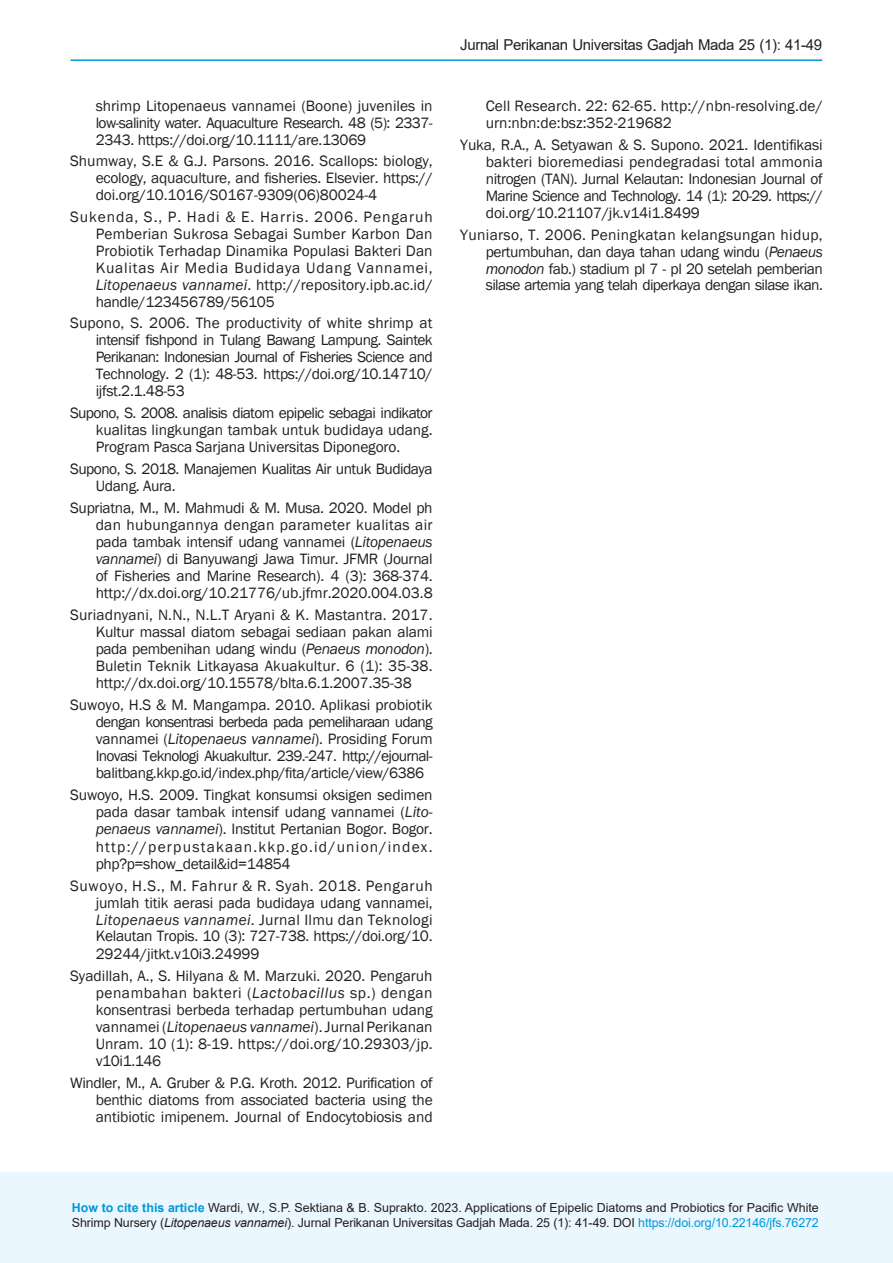
<style>
.page{position:relative;width:893px;height:1263px;background:#fff}
.page>*{position:absolute;margin:0;border:0;box-sizing:border-box;transform-origin:0 0}
.Dapus{font:15.45px/17px "Franklin Gothic";letter-spacing:-.01em;color:#231f20;text-align:justify}
.Dapus-2{font:15.45px/17px "Franklin Gothic";letter-spacing:-.045em;color:#231f20}
.Dapus-3{font:15.45px/17px "Franklin Gothic";letter-spacing:.015em;color:#231f20;text-align:right}
.Dapus-4{font:15.45px/17px "Franklin Gothic";letter-spacing:.01em;color:#231f20}
.Dapus-5{font:15.45px/17px "Franklin Gothic";letter-spacing:.08em;color:#231f20}
.Dapus-6{font:15.45px/17px "Franklin Gothic";letter-spacing:-.035em;color:#231f20}
.Dapus-7{font:15.45px "Franklin Gothic";letter-spacing:-.05em;color:#231f20}
.Sitasi{font:15px "Arial";letter-spacing:-.025em;color:#231f20}
.t1{font:12.45px/15px "Arial";letter-spacing:-.01em;color:#231f20}
.s1{font-style:italic}
.s2{font-weight:700;color:#0097db}
.s3{color:#0097db}
</style>
<div class="page">
<div style="left:0;top:1172px;width:893px;height:91px;background:#ebf7fe"></div>
<hr style="left:71px;top:59px;width:751px;height:2px;background:#0097db">
<p class="Dapus" style="left:96px;top:97px;width:338px">shrimp Litopenaeus vannamei (Boone) juveniles in low-salinity water. Aquaculture Research. 48 (5): 2337- 2343. https://doi.org/10.1111/are.13069</p>
<p class="Dapus" style="left:96px;top:153px;width:339px;text-indent:-26px">Shumway, S.E &amp; G.J. Parsons. 2016. Scallops: biology, ecology, aquaculture, and fisheries. Elsevier. https:// doi.org/10.1016/S0167-9309(06)80024-4</p>
<p class="Dapus-3" style="left:70px;top:208px;width:364px">Sukenda, S., P. Hadi &amp; E. Harris. 2006. Pengaruh<br>Pemberian Sukrosa Sebagai Sumber Karbon Dan</p>
<p class="Dapus" style="left:96px;top:243px;width:338px">Probiotik Terhadap Dinamika Populasi Bakteri Dan</p>
<p class="Dapus" style="left:96px;top:260px;width:338px">Kualitas Air Media Budidaya Udang Vannamei, <span class="s1">Litopenaeus vannamei</span>. http://repository.ipb.ac.id/ handle/123456789/56105</p>
<p class="Dapus" style="left:96px;top:315px;width:338px;text-indent:-26px">Supono, S. 2006. The productivity of white shrimp at intensif fishpond in Tulang Bawang Lampung. Saintek Perikanan: Indonesian Journal of Fisheries Science and Technology. 2 (1): 48-53. https://doi.org/10.14710/ ijfst.2.1.48-53</p>
<p class="Dapus" style="left:96px;top:405px;width:338px;text-indent:-26px">Supono, S. 2008. analisis diatom epipelic sebagai indikator kualitas lingkungan tambak untuk budidaya udang.<br>Program Pasca Sarjana Universitas Diponegoro.</p>
<p class="Dapus-6" style="left:96px;top:461px;width:338px;text-indent:-26px">Supono, S. 2018. Manajemen Kualitas Air untuk Budidaya<br>Udang. Aura.</p>
<p class="Dapus" style="left:70px;top:500px;width:364px">Supriatna, M., M. Mahmudi &amp; M. Musa. 2020. Model ph</p>
<p class="Dapus" style="left:96px;top:517px;width:339px">dan hubungannya dengan parameter kualitas air pada tambak intensif udang vannamei (<span class="s1">Litopenaeus vannamei</span>) di Banyuwangi Jawa Timur. JFMR (Journal of Fisheries and Marine Research). 4 (3): 368-374. http://dx.doi.org/10.21776/ub.jfmr.2020.004.03.8</p>
<p class="Dapus" style="left:96px;top:607px;width:339px;text-indent:-26px">Suriadnyani, N.N., N.L.T Aryani &amp; K. Mastantra. 2017.<br>Kultur massal diatom sebagai sediaan pakan alami pada pembenihan udang windu (<span class="s1">Penaeus monodon</span>).<br>Buletin Teknik Litkayasa Akuakultur. 6 (1): 35-38. http://dx.doi.org/10.15578/blta.6.1.2007.35-38</p>
<p class="Dapus" style="left:70px;top:697px;width:364px">Suwoyo, H.S &amp; M. Mangampa. 2010. Aplikasi probiotik</p>
<p class="Dapus-7" style="left:96px;top:712px;width:339px">dengan konsentrasi berbeda pada pemeliharaan udang</p>
<p class="Dapus-2" style="left:96px;top:731px;width:338px">vannamei (<span class="s1">Litopenaeus vannamei</span>). Prosiding Forum<br>Inovasi Teknologi Akuakultur. 239.-247. http://ejournal-</p>
<p class="Dapus" style="left:96px;top:765px;width:330px">balitbang.kkp.go.id/index.php/fita/article/view/6386</p>
<p class="Dapus" style="left:70px;top:787px;width:364px;text-align:right">Suwoyo, H.S. 2009. Tingkat konsumsi oksigen sedimen pada dasar tambak intensif udang vannamei (<span class="s1">Lito-</span></p>
<p class="Dapus" style="left:96px;top:821px;width:338px"><span class="s1">penaeus vannamei</span>). Institut Pertanian Bogor. Bogor.</p>
<p class="Dapus-5" style="left:96px;top:838px;width:338px">http://perpustakaan.kkp.go.id/union/index. php?p=show_detail&amp;id=14854</p>
<p class="Dapus" style="left:96px;top:877px;width:338px;text-indent:-26px">Suwoyo, H.S., M. Fahrur &amp; R. Syah. 2018. Pengaruh jumlah titik aerasi pada budidaya udang vannamei, <span class="s1">Litopenaeus vannamei</span>. Jurnal Ilmu dan Teknologi Kelautan Tropis. 10 (3): 727-738. https://doi.org/10.</p>
<p class="Dapus" style="left:96px;top:945px;width:165px">29244/jitkt.v10i3.24999</p>
<p class="Dapus" style="left:70px;top:967px;width:364px">Syadillah, A., S. Hilyana &amp; M. Marzuki. 2020. Pengaruh</p>
<p class="Dapus" style="left:96px;top:984px;width:339px">penambahan bakteri (<span class="s1">Lactobacillus</span> sp.) dengan konsentrasi berbeda terhadap pertumbuhan udang vannamei (<span class="s1">Litopenaeus vannamei</span>). Jurnal Perikanan Unram. 10 (1): 8-19. https://doi.org/10.29303/jp.</p>
<p class="Dapus" style="left:96px;top:1052px;width:67px">v10i1.146</p>
<p class="Dapus" style="left:96px;top:1074px;width:339px;text-indent:-26px">Windler, M., A. Gruber &amp; P.G. Kroth. 2012. Purification of benthic diatoms from associated bacteria using the antibiotic imipenem. Journal of Endocytobiosis and</p>
<p class="Sitasi" style="left:460px;top:34px;width:363px">Jurnal Perikanan Universitas Gadjah Mada 25 (1): 41-49</p>
<p class="Dapus-4" style="left:486px;top:97px;width:338px">Cell Research. 22: 62-65. http://nbn-resolving.de/ urn:nbn:de:bsz:352-219682</p>
<p class="Dapus" style="left:486px;top:136px;width:338px;text-indent:-26px">Yuka, R.A., A. Setyawan &amp; S. Supono. 2021. Identifikasi bakteri bioremediasi pendegradasi total ammonia nitrogen (TAN). Jurnal Kelautan: Indonesian Journal of Marine Science and Technology. 14 (1): 20-29. https:// doi.org/10.21107/jk.v14i1.8499</p>
<p class="Dapus" style="left:486px;top:226px;width:339px;text-indent:-26px">Yuniarso, T. 2006. Peningkatan kelangsungan hidup, pertumbuhan, dan daya tahan udang windu (<span class="s1">Penaeus monodon</span> fab.) stadium pl 7 - pl 20 setelah pemberian silase artemia yang telah diperkaya dengan silase ikan.</p>
<p class="t1" style="left:72px;top:1200px;width:748px"><span class="s2">How to cite this article</span> Wardi, W., S.P. Sektiana &amp; B. Suprakto. 2023. Applications of Epipelic Diatoms and Probiotics for Pacific White<br>Shrimp Nursery (<span class="s1">Litopenaeus vannamei</span>). Jurnal Perikanan Universitas Gadjah Mada. 25 (1): 41-49. DOI <span class="s3">https://doi.org/10.22146/jfs.76272</span></p>
</div>
